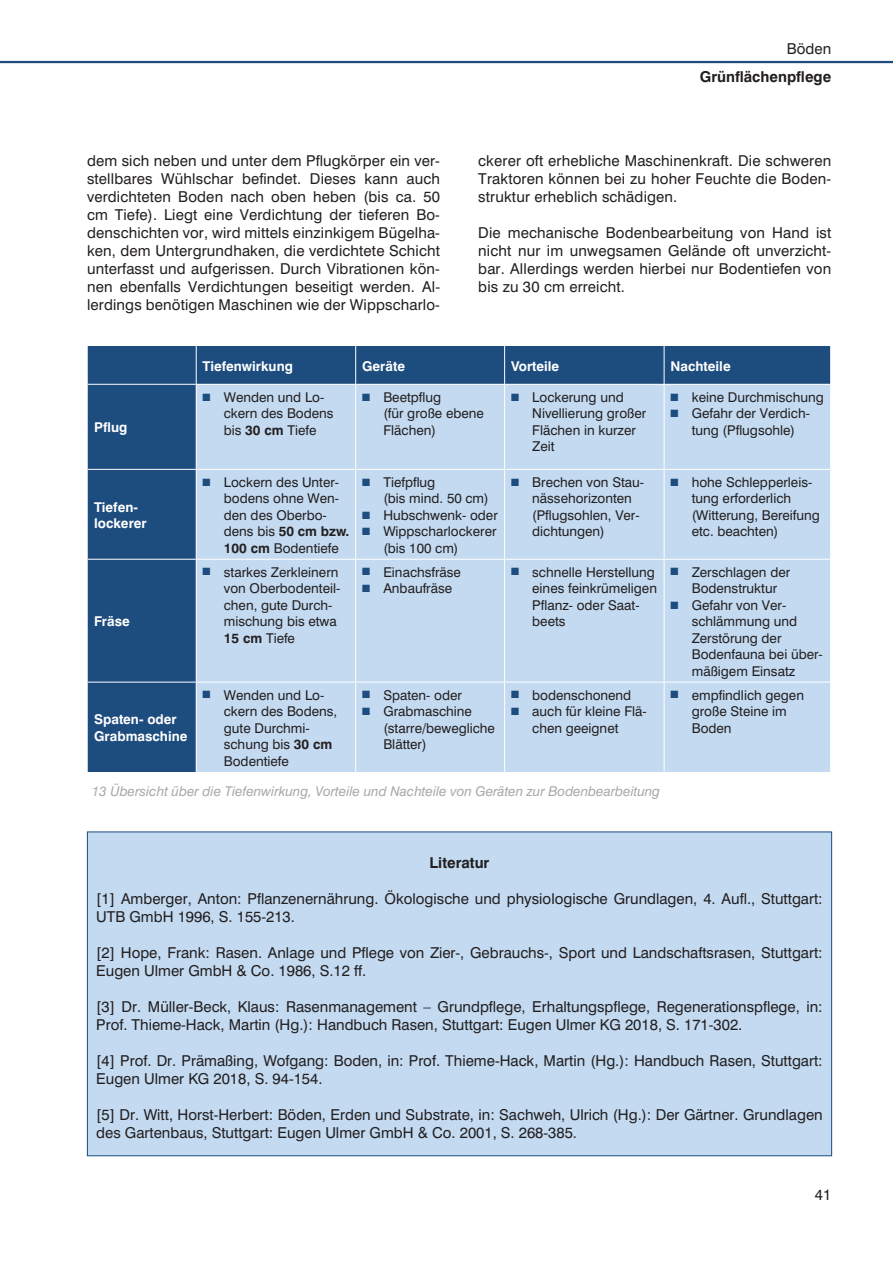
<style>
.page{position:relative;width:893px;height:1263px;background:#fff}
.page>*{position:absolute;margin:0;border:0;box-sizing:border-box;transform-origin:0 0}
.t1{font:15px/18px "A Helvetica";color:#231f20}
.t2{font:700 15px "A Helvetica";color:#231f20}
.t3{font:13.5px/16.5px "A Helvetica";color:#231f20}
.t4{font:700 13.5px/16.5px "A Helvetica";color:#fff}
.t5{font:italic 13.5px "A Helvetica";color:#a8a9ad}
.s1{color:#1d4c7e}
.s2{font-weight:700}
</style>
<div class="page">
<hr style="left:2px;top:61px;width:891px;height:2px;background:#1d4c7e">
<div style="left:87px;top:831px;width:744px;height:324px;background:#c3daf1"></div>
<div style="left:88px;top:346px;width:742px;height:426px;background:#1d4c7e"></div>
<div style="left:197px;top:385px;width:633px;height:387px;background:#c3daf1"></div>
<hr style="left:196px;top:346px;width:1px;height:38px;background:#fff">
<hr style="left:355px;top:346px;width:1px;height:38px;background:#fff">
<hr style="left:504px;top:346px;width:1px;height:38px;background:#fff">
<hr style="left:664px;top:346px;width:1px;height:38px;background:#fff">
<hr style="left:88px;top:384px;width:108px;height:1px;background:#fff">
<hr style="left:196px;top:384px;width:160px;height:1px;background:#fff">
<hr style="left:196px;top:384px;width:1px;height:85px;background:#fff">
<hr style="left:356px;top:384px;width:149px;height:1px;background:#fff">
<hr style="left:355px;top:384px;width:1px;height:85px;background:#fff">
<hr style="left:505px;top:384px;width:159px;height:1px;background:#fff">
<hr style="left:504px;top:384px;width:1px;height:85px;background:#fff">
<hr style="left:664px;top:384px;width:166px;height:1px;background:#fff">
<hr style="left:664px;top:384px;width:1px;height:85px;background:#fff">
<hr style="left:88px;top:469px;width:108px;height:1px;background:#fff">
<hr style="left:196px;top:469px;width:160px;height:1px;background:#fff">
<hr style="left:196px;top:469px;width:1px;height:90px;background:#fff">
<hr style="left:356px;top:469px;width:149px;height:1px;background:#fff">
<hr style="left:355px;top:469px;width:1px;height:90px;background:#fff">
<hr style="left:505px;top:469px;width:159px;height:1px;background:#fff">
<hr style="left:504px;top:469px;width:1px;height:90px;background:#fff">
<hr style="left:664px;top:469px;width:166px;height:1px;background:#fff">
<hr style="left:664px;top:469px;width:1px;height:90px;background:#fff">
<hr style="left:88px;top:559px;width:108px;height:1px;background:#fff">
<hr style="left:196px;top:559px;width:160px;height:1px;background:#fff">
<hr style="left:196px;top:559px;width:1px;height:122px;background:#fff">
<hr style="left:356px;top:559px;width:149px;height:1px;background:#fff">
<hr style="left:355px;top:559px;width:1px;height:122px;background:#fff">
<hr style="left:505px;top:559px;width:159px;height:1px;background:#fff">
<hr style="left:504px;top:559px;width:1px;height:122px;background:#fff">
<hr style="left:664px;top:559px;width:166px;height:1px;background:#fff">
<hr style="left:664px;top:559px;width:1px;height:122px;background:#fff">
<hr style="left:88px;top:681px;width:108px;height:1px;background:#fff">
<hr style="left:196px;top:681px;width:160px;height:1px;background:#fff">
<hr style="left:196px;top:682px;width:1px;height:90px;background:#fff">
<hr style="left:356px;top:681px;width:149px;height:1px;background:#fff">
<hr style="left:355px;top:682px;width:1px;height:90px;background:#fff">
<hr style="left:505px;top:681px;width:159px;height:1px;background:#fff">
<hr style="left:504px;top:682px;width:1px;height:90px;background:#fff">
<hr style="left:664px;top:681px;width:166px;height:1px;background:#fff">
<hr style="left:664px;top:682px;width:1px;height:90px;background:#fff">
<p class="t1" style="left:787px;top:39px;width:46px">Böden</p>
<p class="t2" style="left:700px;top:66px;width:133px">Grünflächenpflege</p>
<p class="t1" style="left:87px;top:151px;width:354px;text-align:justify">dem sich neben und unter dem Pflugkörper ein ver&shy;stellbares Wühlschar befindet. Dieses kann auch verdichteten Boden nach oben heben (bis ca. 50 cm Tiefe). Liegt eine Verdichtung der tieferen Bo&shy;denschichten vor, wird mittels einzinkigem Bügelha&shy;ken, dem Untergrundhaken, die verdichtete Schicht unterfasst und aufgerissen. Durch Vibrationen kön&shy;nen ebenfalls Verdichtungen beseitigt werden. Al&shy;lerdings benötigen Maschinen wie der Wippscharlo-</p>
<p class="t1" style="left:478px;top:151px;width:354px;text-align:justify">ckerer oft erhebliche Maschinenkraft. Die schweren Traktoren können bei zu hoher Feuchte die Boden&shy;struktur erheblich schädigen.</p>
<p class="t1" style="left:478px;top:223px;width:354px;text-align:justify">Die mechanische Bodenbearbeitung von Hand ist nicht nur im unwegsamen Gelände oft unverzicht&shy;bar. Allerdings werden hierbei nur Bodentiefen von bis zu 30 cm erreicht.</p>
<p class="t4" style="left:94px;top:418px;width:35px">Pflug</p>
<p class="t4" style="left:94px;top:497px;width:54px">Tiefen&shy;lockerer</p>
<p class="t4" style="left:94px;top:612px;width:37px">Fräse</p>
<p class="t4" style="left:94px;top:710px;width:95px">Spaten- oder<br>Grabmaschine</p>
<p class="t4" style="left:203px;top:357px;width:92px">Tiefenwirkung</p>
<p class="t4" style="left:362px;top:357px;width:44px">Geräte</p>
<p class="t4" style="left:511px;top:357px;width:50px">Vorteile</p>
<p class="t4" style="left:670px;top:357px;width:62px">Nachteile</p>
<p class="t3" style="left:224px;top:388px;width:111px;text-indent:-21px"><span class="s1">■</span> Wenden und Lo&shy;ckern des Bodens bis <span class="s2">30 cm</span> Tiefe</p>
<p class="t3" style="left:383px;top:388px;width:102px;text-indent:-21px"><span class="s1">■</span> Beetpflug<br>(für große ebene<br>Flächen)</p>
<p class="t3" style="left:532px;top:388px;width:116px;text-indent:-21px"><span class="s1">■</span> Lockerung und<br>Nivellierung großer<br>Flächen in kurzer<br>Zeit</p>
<p class="t3" style="left:670px;top:388px;width:155px"><span class="s1">■</span> keine Durchmischung</p>
<p class="t3" style="left:670px;top:404px;width:141px;text-align:center"><span class="s1">■</span> Gefahr der Verdich&shy;tung (Pflugsohle)</p>
<p class="t3" style="left:224px;top:473px;width:127px;text-indent:-21px"><span class="s1">■</span> Lockern des Unter&shy;bodens ohne Wen&shy;den des Oberbo&shy;dens bis <span class="s2">50 cm bzw.<br>100 cm</span> Bodentiefe</p>
<p class="t3" style="left:383px;top:473px;width:107px;text-indent:-21px"><span class="s1">■</span> Tiefpflug<br>(bis mind. 50 cm)</p>
<p class="t3" style="left:362px;top:506px;width:137px"><span class="s1">■</span> Hubschwenk- oder</p>
<p class="t3" style="left:383px;top:522px;width:115px;text-indent:-21px"><span class="s1">■</span> Wippscharlockerer (bis 100 cm)</p>
<p class="t3" style="left:224px;top:562px;width:118px;text-indent:-21px"><span class="s1">■</span> starkes Zerkleinern von Oberbodenteil&shy;chen, gute Durch&shy;mischung bis etwa<br><span class="s2">15 cm</span> Tiefe</p>
<p class="t3" style="left:362px;top:562px;width:100px"><span class="s1">■</span> Einachsfräse</p>
<p class="t3" style="left:362px;top:579px;width:92px"><span class="s1">■</span> Anbaufräse</p>
<p class="t3" style="left:224px;top:685px;width:115px;text-indent:-21px"><span class="s1">■</span> Wenden und Lo&shy;ckern des Bodens, gute Durchmi&shy;schung bis <span class="s2">30 cm<br></span>Bodentiefe</p>
<p class="t3" style="left:362px;top:685px;width:101px"><span class="s1">■</span> Spaten- oder</p>
<p class="t3" style="left:383px;top:702px;width:113px;text-indent:-21px"><span class="s1">■</span> Grabmaschine (starre/bewegliche<br>Blätter)</p>
<p class="t3" style="left:532px;top:473px;width:113px;text-indent:-21px"><span class="s1">■</span> Brechen von Stau&shy;nässehorizonten (Pflugsohlen, Ver&shy;dichtungen)</p>
<p class="t3" style="left:692px;top:473px;width:130px;text-indent:-21px"><span class="s1">■</span> hohe Schlepperleis&shy;tung erforderlich (Witterung, Bereifung etc. beachten)</p>
<p class="t3" style="left:532px;top:562px;width:126px;text-indent:-21px"><span class="s1">■</span> schnelle Herstellung eines feinkrümeligen<br>Pflanz- oder Saat&shy;beets</p>
<p class="t3" style="left:692px;top:562px;width:100px;text-indent:-21px"><span class="s1">■</span> Zerschlagen der<br>Bodenstruktur</p>
<p class="t3" style="left:692px;top:595px;width:133px;text-indent:-21px"><span class="s1">■</span> Gefahr von Ver&shy;schlämmung und<br>Zerstörung der<br>Bodenfauna bei über&shy;mäßigem Einsatz</p>
<p class="t3" style="left:511px;top:685px;width:122px"><span class="s1">■</span> bodenschonend</p>
<p class="t3" style="left:511px;top:702px;width:137px;text-align:center"><span class="s1">■</span> auch für kleine Flä&shy;chen geeignet</p>
<p class="t3" style="left:692px;top:685px;width:114px;text-indent:-21px"><span class="s1">■</span> empfindlich gegen große Steine im<br>Boden</p>
<p class="t5" style="left:92px;top:781px;width:570px">13 Übersicht über die Tiefenwirkung, Vorteile und Nachteile von Geräten zur Bodenbearbeitung</p>
<p class="t2" style="left:430px;top:852px;width:61px">Literatur</p>
<p class="t1" style="left:96px;top:889px;width:728px">[1] Amberger, Anton: Pflanzenernährung. Ökologische und physiologische Grundlagen, 4. Aufl., Stuttgart:<br>UTB GmbH 1996, S. 155-213.</p>
<p class="t1" style="left:96px;top:943px;width:728px">[2] Hope, Frank: Rasen. Anlage und Pflege von Zier-, Gebrauchs-, Sport und Landschaftsrasen, Stuttgart:<br>Eugen Ulmer GmbH &amp; Co. 1986, S.12 ff.</p>
<p class="t1" style="left:96px;top:997px;width:728px">[3] Dr. Müller-Beck, Klaus: Rasenmanagement – Grundpflege, Erhaltungspflege, Regenerationspflege, in:<br>Prof. Thieme-Hack, Martin (Hg.): Handbuch Rasen, Stuttgart: Eugen Ulmer KG 2018, S. 171-302.</p>
<p class="t1" style="left:96px;top:1051px;width:728px">[4] Prof. Dr. Prämaßing, Wofgang: Boden, in: Prof. Thieme-Hack, Martin (Hg.): Handbuch Rasen, Stuttgart:<br>Eugen Ulmer KG 2018, S. 94-154.</p>
<p class="t1" style="left:96px;top:1105px;width:728px">[5] Dr. Witt, Horst-Herbert: Böden, Erden und Substrate, in: Sachweh, Ulrich (Hg.): Der Gärtner. Grundlagen des Gartenbaus, Stuttgart: Eugen Ulmer GmbH &amp; Co. 2001, S. 268-385.</p>
<p class="t1" style="left:815px;top:1184px;width:18px">41</p>
</div>
